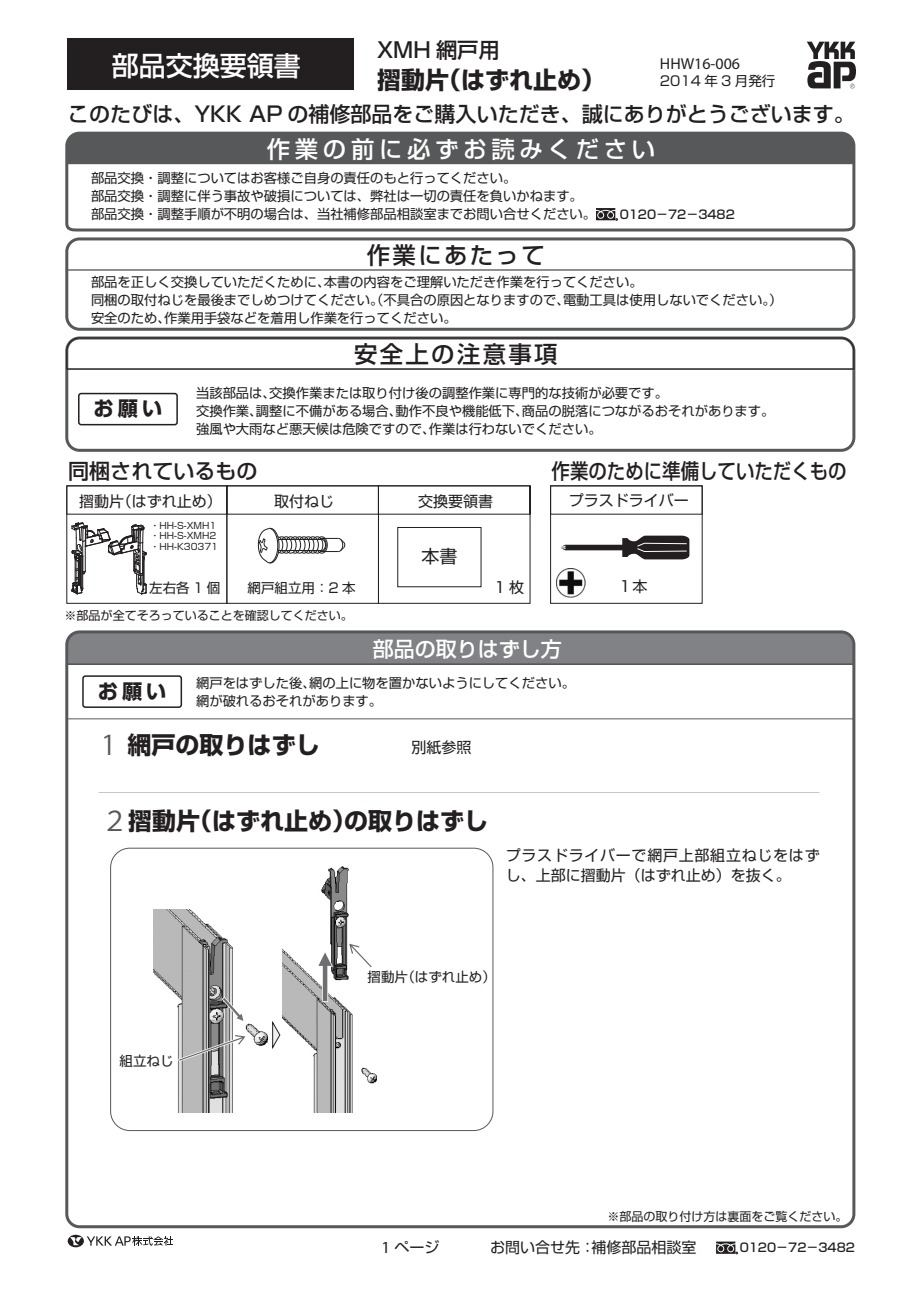
<style>
.page{position:relative;width:919px;height:1289px;background:#fff}
.page>*{position:absolute;margin:0;border:0;box-sizing:border-box;transform-origin:0 0}
.t1{font:500 27px "Shin Go Pro";color:#fff}
.t2{font:27px "Gothic MB101 Pro Bold 83 pv RKSJ H";color:#57585a}
.t3{font:700 24px "Shin Go Pro";color:#231f20}
.t4{font:500 23.4px "Shin Go Pro";letter-spacing:.1em;color:#231f20}
.t5{font:500 23.4px "Shin Go Pro";letter-spacing:.2em;color:#fff}
.t6{font:500 21.3px "Shin Go Pro";color:#231f20}
.t7{font:500 21px "Shin Go Pro";color:#231f20}
.t8{font:500 21px "Shin Go Pro";color:#231f20;scale:.88 1}
.t9{font:500 21px "Shin Go Pro";color:#fff}
.t10{font:700 20.1px "Shin Go Pro";letter-spacing:.2em;color:#231f20}
.t11{font:18px "Shin Go Pro";color:#231f20}
.t12{font:16.95px "Univers LT Std";color:#231f20}
.t13{font:15.9px "Univers LT Std";color:#231f20}
.t14{font:15px "Shin Go Pro";color:#231f20}
.t15{font:15px/19.5px "Shin Go Pro";letter-spacing:.05em;color:#231f20}
.t16{font:13.5px "Shin Go Pro";color:#231f20}
.t17{font:13.35px/18px "Shin Go Pro";color:#231f20}
.t18{font:12px "Shin Go Pro";color:#231f20}
.t19{font:500 12px "Shin Go Pro";color:#231f20}
.t20{font:9px/10.5px "Shin Go Pro";color:#231f20}
</style>
<div class="page">
<img style="left:282px;top:866px;width:95px;height:246px">
<img style="left:153px;top:909px;width:116px;height:203px">
<svg style="left:272px;top:1021px;width:9px;height:28px"></svg>
<svg style="left:316px;top:949px;width:18px;height:53px"></svg>
<svg style="left:220px;top:995px;width:26px;height:28px"></svg>
<div style="left:67px;top:38px;width:286px;height:51px;background:#231f20"></div>
<svg style="left:807px;top:42px;width:49px;height:46px"></svg>
<svg style="left:68px;top:1234px;width:105px;height:13px"></svg>
<svg style="left:716px;top:1241px;width:21px;height:12px"></svg>
<svg style="left:65px;top:131px;width:791px;height:101px"></svg>
<svg style="left:69px;top:241px;width:782px;height:30px"></svg>
<div style="left:65px;top:237px;width:790px;height:94px;border:3px solid #57585a;border-radius:13px"></div>
<svg style="left:596px;top:208px;width:21px;height:12px"></svg>
<div style="left:65px;top:336px;width:790px;height:116px;border:3px solid #57585a;border-radius:13px"></div>
<svg style="left:66px;top:337px;width:788px;height:33px"></svg>
<div style="left:78px;top:393px;width:100px;height:32px;border:2px solid #231f20;border-radius:2px"></div>
<div style="left:550px;top:485px;width:152px;height:118px;border:1px solid #231f20"></div>
<div style="left:226px;top:485px;width:153px;height:118px;border:1px solid #231f20"></div>
<div style="left:66px;top:485px;width:161px;height:29px;border:1px solid #231f20"></div>
<div style="left:226px;top:485px;width:153px;height:29px;border:1px solid #231f20"></div>
<div style="left:378px;top:485px;width:152px;height:29px;border:1px solid #231f20"></div>
<svg style="left:529px;top:486px;width:1px;height:28px"></svg>
<div style="left:397px;top:527px;width:84px;height:60px;border:1px solid #231f20"></div>
<img style="left:556px;top:568px;width:29px;height:29px">
<svg style="left:561px;top:535px;width:128px;height:24px"></svg>
<hr style="left:67px;top:718px;width:786px;height:1px;background:#57585a">
<div style="left:69px;top:634px;width:782px;height:31px;background:#808285"></div>
<div style="left:65px;top:630px;width:790px;height:598px;border:3px solid #57585a;border-radius:13px"></div>
<div style="left:82px;top:675px;width:100px;height:33px;border:2px solid #231f20;border-radius:2px"></div>
<svg style="left:71px;top:522px;width:76px;height:72px"></svg>
<svg style="left:257px;top:527px;width:88px;height:37px"></svg>
<div style="left:110px;top:847px;width:383px;height:283px;border:1px solid #57585a;border-radius:19px"></div>
<svg style="left:177px;top:1033px;width:71px;height:29px"></svg>
<svg style="left:347px;top:941px;width:27px;height:28px"></svg>
<h3 class="t6" style="left:377px;top:33px;width:124px">XMH 網戸用</h3>
<h1 class="t1" style="left:112px;top:43px;width:191px">部品交換要領書</h1>
<h3 class="t7" style="left:68px;top:97px;width:788px">このたびは、YKK AP の補修部品をご購入いただき、誠にありがとうございます。</h3>
<p class="t13" style="left:660px;top:54px;width:82px">HHW16-006</p>
<h2 class="t3" style="left:377px;top:61px;width:73px">摺動片</h2>
<h2 class="t3" style="left:437px;top:61px;width:169px">（はずれ止め）</h2>
<p class="t16" style="left:660px;top:70px;width:117px">2014 年 3 月発行</p>
<h3 class="t5" style="left:267px;top:129px;width:390px">作業の前に必ずお読みください</h3>
<p class="t17" style="left:91px;top:167px;width:506px">部品交換・調整についてはお客様ご自身の責任のもと行ってください。<br>部品交換・調整に伴う事故や破損については、弊社は一切の責任を負いかねます。部品交換・調整手順が不明の場合は、当社補修部品相談室までお問い合せください。</p>
<h3 class="t4" style="left:367px;top:236px;width:179px">作業にあたって</h3>
<p class="t19" style="left:619px;top:204px;width:117px">0120－72－3482</p>
<p class="t17" style="left:323px;top:271px;width:320px">本書の内容をご理解いただき作業を行ってください。</p>
<p class="t17" style="left:91px;top:271px;width:241px">部品を正しく交換していただくために、</p>
<p class="t17" style="left:164px;top:289px;width:407px;text-indent:-73px">同梱の取付ねじを最後までしめつけてください。（不具合の原因となりますので、作業用手袋などを着用し作業を行ってください。</p>
<p class="t17" style="left:563px;top:289px;width:221px">電動工具は使用しないでください (。</p>
<p class="t17" style="left:91px;top:307px;width:81px">安全のため、</p>
<h3 class="t10" style="left:94px;top:392px;width:70px">お願い</h3>
<h3 class="t4" style="left:354px;top:335px;width:205px">安全上の注意事項</h3>
<p class="t17" style="left:269px;top:382px;width:400px">交換作業または取り付け後の調整作業に専門的な技術が必要です。</p>
<p class="t17" style="left:196px;top:382px;width:81px">当該部品は、</p>
<p class="t17" style="left:256px;top:400px;width:148px">調整に不備がある場合、</p>
<p class="t17" style="left:522px;top:400px;width:254px">商品の脱落につながるおそれがあります。</p>
<p class="t17" style="left:196px;top:400px;width:68px">交換作業、</p>
<p class="t17" style="left:395px;top:400px;width:134px">動作不良や機能低下、</p>
<p class="t17" style="left:429px;top:418px;width:174px">作業は行わないでください。</p>
<p class="t17" style="left:196px;top:418px;width:241px">強風や大雨など悪天候は危険ですので、</p>
<h3 class="t7" style="left:68px;top:453px;width:191px">同梱されているもの</h3>
<h3 class="t8" style="left:551px;top:453px;width:337px">作業のために準備していただくもの</h3>
<p class="t14" style="left:117px;top:488px;width:106px">（はずれ止め）</p>
<p class="t14" style="left:79px;top:488px;width:46px">摺動片</p>
<p class="t14" style="left:274px;top:488px;width:61px">取付ねじ</p>
<p class="t14" style="left:418px;top:488px;width:76px">交換要領書</p>
<p class="t14" style="left:569px;top:488px;width:121px">プラスドライバー</p>
<p class="t20" style="left:150px;top:519px;width:69px">・HH S- -XMH1・HH S- -XMH2・HH K- 30371</p>
<h3 class="t11" style="left:421px;top:541px;width:37px">本書</h3>
<p class="t16" style="left:149px;top:576px;width:72px">左右各1 個</p>
<p class="t16" style="left:247px;top:576px;width:110px">網戸組立用：2 本</p>
<p class="t14" style="left:494px;top:574px;width:32px">1枚</p>
<p class="t14" style="left:617px;top:574px;width:31px">１本</p>
<p class="t18" style="left:65px;top:605px;width:289px">※部品が全てそろっていることを確認してください。</p>
<h3 class="t9" style="left:373px;top:632px;width:190px">部品の取りはずし方</h3>
<h3 class="t10" style="left:98px;top:675px;width:70px">お願い</h3>
<p class="t17" style="left:196px;top:672px;width:121px">網戸をはずした後、</p>
<p class="t17" style="left:309px;top:672px;width:267px">網の上に物を置かないようにしてください。</p>
<p class="t17" style="left:196px;top:690px;width:188px">網が破れるおそれがあります。</p>
<h1 class="t2" style="left:101px;top:730px;width:16px">1</h1>
<h2 class="t3" style="left:128px;top:726px;width:193px">網戸の取りはずし</h2>
<p class="t14" style="left:411px;top:734px;width:61px">別紙参照</p>
<h2 class="t3" style="left:128px;top:801px;width:73px">摺動片</h2>
<h2 class="t3" style="left:188px;top:801px;width:170px">（はずれ止め）</h2>
<h2 class="t3" style="left:344px;top:801px;width:145px">の取りはずし</h2>
<h1 class="t2" style="left:101px;top:805px;width:28px">２</h1>
<p class="t15" style="left:506px;top:844px;width:315px">プラスドライバーで網戸上部組立ねじをはずし、上部に摺動片（はずれ止め）を抜く。</p>
<p class="t16" style="left:120px;top:1049px;width:55px">組立ねじ</p>
<p class="t16" style="left:401px;top:966px;width:96px">（はずれ止め(</p>
<p class="t16" style="left:367px;top:966px;width:42px">摺動片</p>
<p class="t18" style="left:607px;top:1206px;width:242px">※部品の取り付け方は裏面をご覧ください。</p>
<p class="t12" style="left:381px;top:1236px;width:10px">1</p>
<p class="t14" style="left:394px;top:1234px;width:46px">ページ</p>
<p class="t14" style="left:490px;top:1234px;width:106px">お問い合せ先：</p>
<p class="t14" style="left:591px;top:1234px;width:106px">補修部品相談室</p>
<p class="t19" style="left:739px;top:1237px;width:117px">0120－72－3482</p>
</div>
